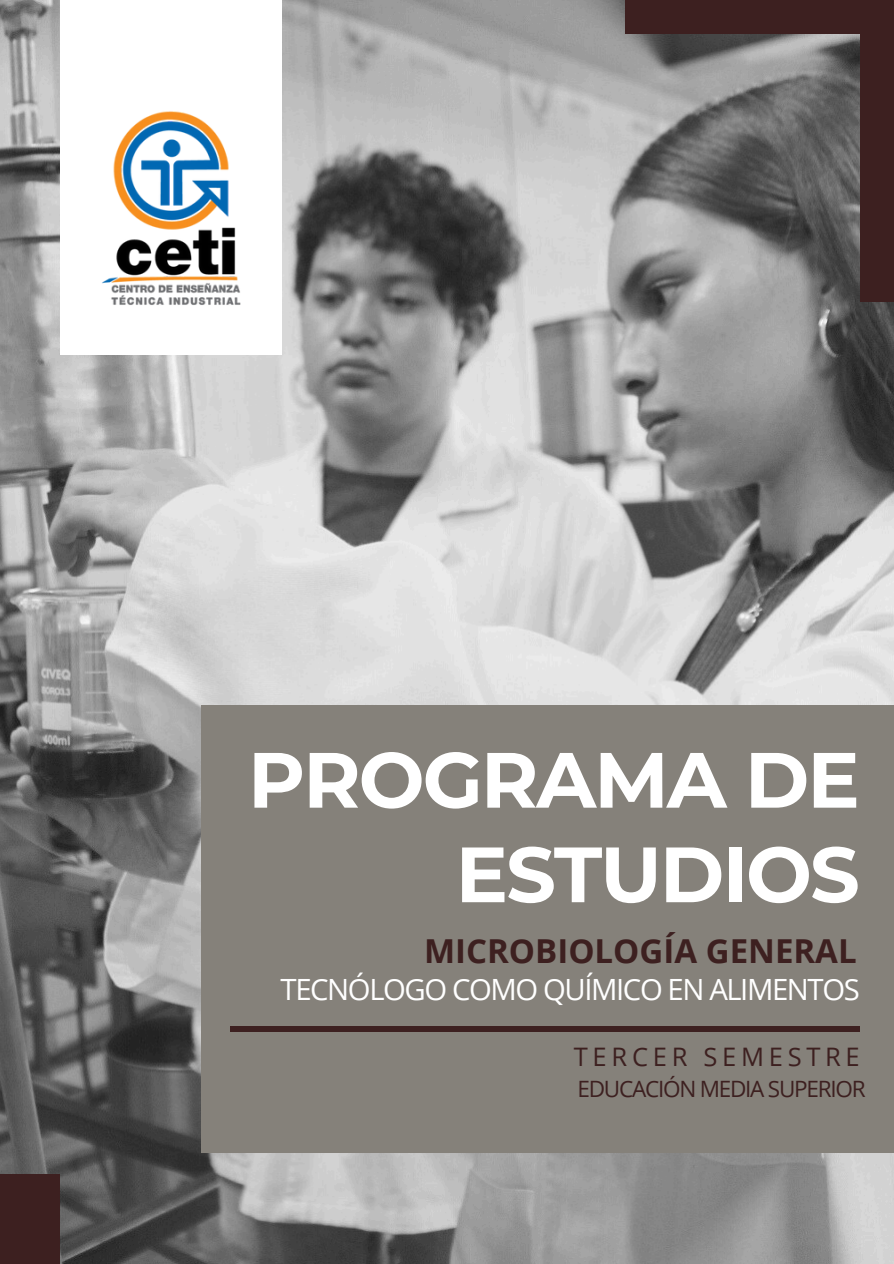
<style>
.page{position:relative;width:894px;height:1264px;background:#fff}
.page>*{position:absolute;margin:0;border:0;box-sizing:border-box;transform-origin:0 0}
.t1{font:700 78.15px/94.5px "Montserrat";letter-spacing:-.025em;color:#fff;text-align:right}
.t2{font:700 33px "Open Sans";color:#3d2020}
.t3{font:29.25px "Open Sans";letter-spacing:-.045em;color:#fff}
.t4{font:25.5px "Open Sans";letter-spacing:.185em;color:#3d2020}
.t5{font:22.5px "Open Sans";letter-spacing:-.055em;color:#3d2020}
</style>
<div class="page">
<img style="left:0;top:0;width:893px;height:1263px">
<div style="left:60px;top:0;width:221px;height:354px;background:#fff"></div>
<img style="left:30px;top:101px;width:283px;height:220px">
<div style="left:625px;top:0;width:268px;height:34px;background:#3d2020"></div>
<div style="left:859px;top:17px;width:34px;height:285px;background:#3d2020"></div>
<div style="left:202px;top:705px;width:691px;height:447px;background:#85817a"></div>
<div style="left:230px;top:1025px;width:629px;height:6px;background:#3d2020"></div>
<div style="left:0;top:1174px;width:60px;height:89px;background:#3d2020"></div>
<h1 class="t1" style="left:248px;top:732px;width:613px">PROGRAMA DE<br>ESTUDIOS</h1>
<h2 class="t2" style="left:424px;top:928px;width:434px">MICROBIOLOGÍA GENERAL</h2>
<p class="t3" style="left:280px;top:968px;width:580px">TECNÓLOGO COMO QUÍMICO EN ALIMENTOS</p>
<h3 class="t4" style="left:573px;top:1038px;width:287px">TERCER SEMESTRE</h3>
<p class="t5" style="left:577px;top:1073px;width:290px">EDUCACIÓN MEDIA SUPERIOR</p>
</div>
